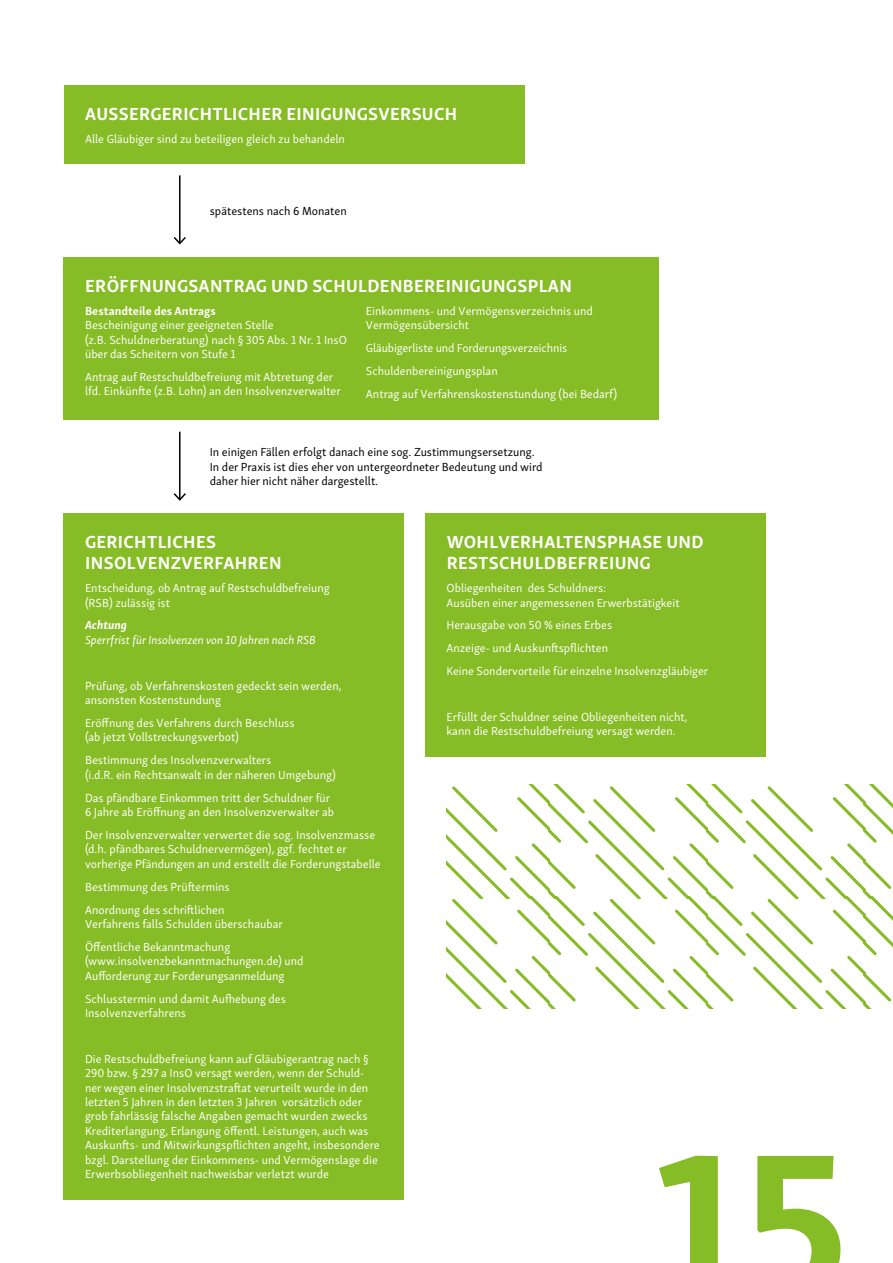
<style>
.page{position:relative;width:893px;height:1263px;background:#fff}
.page>*{position:absolute;margin:0;border:0;box-sizing:border-box;transform-origin:0 0}
.t1{font:700 209.25px "Skolar Sans Latn";color:#86bc25}
.t2{font:700 18px/21.6px "Skolar Sans Latn";letter-spacing:.02em;color:#fff}
.t3{font:12px/14.4px "Skolar Sans Latn";color:#fff}
.t4{font:12px/14.4px "Skolar Sans Latn";color:#000}
.t5{font:italic 12px "Skolar Sans Latn";color:#fff}
.t6{font:700 12px "Skolar Sans Latn";color:#fff}
.t7{font:italic 700 12px "Skolar Sans Latn";color:#fff}
</style>
<div class="page">
<div style="left:64px;top:85px;width:460px;height:79px;background:#86bc25"></div>
<div style="left:64px;top:257px;width:595px;height:163px;background:#86bc25"></div>
<div style="left:64px;top:513px;width:340px;height:686px;background:#86bc25"></div>
<div style="left:425px;top:513px;width:340px;height:244px;background:#86bc25"></div>
<hr style="left:179px;top:175px;width:2px;height:68px;background:#000">
<svg style="left:173px;top:235px;width:13px;height:10px"></svg>
<hr style="left:179px;top:432px;width:2px;height:68px;background:#000">
<svg style="left:173px;top:492px;width:13px;height:9px"></svg>
<svg style="left:446px;top:784px;width:447px;height:224px"></svg>
<h2 class="t2" style="left:85px;top:101px;width:374px">AUSSERGERICHTLICHER EINIGUNGSVERSUCH</h2>
<p class="t3" style="left:85px;top:130px;width:261px">Alle Gläubiger sind zu beteiligen gleich zu behandeln</p>
<p class="t4" style="left:210px;top:203px;width:138px">spätestens nach 6 Monaten</p>
<h2 class="t2" style="left:85px;top:273px;width:488px">ERÖFFNUNGSANTRAG UND SCHULDENBEREINIGUNGSPLAN</h2>
<p class="t6" style="left:85px;top:301px;width:132px">Bestandteile des Antrags</p>
<p class="t3" style="left:85px;top:317px;width:263px">Bescheinigung einer geeigneten Stelle<br>(z.B. Schuldnerberatung) nach § 305 Abs. 1 Nr. 1 InsO über das Scheitern von Stufe 1</p>
<p class="t3" style="left:85px;top:369px;width:257px">Antrag auf Restschuldbefreiung mit Abtretung der lfd. Einkünfte (z.B. Lohn) an den Insolvenzverwalter</p>
<p class="t3" style="left:366px;top:303px;width:228px">Einkommens- und Vermögensverzeichnis und<br>Vermögensübersicht</p>
<p class="t3" style="left:366px;top:336px;width:253px;line-height:23px">Gläubigerliste und Forderungsverzeichnis<br>Schuldenbereinigungsplan<br>Antrag auf Verfahrenskostenstundung (bei Bedarf)</p>
<p class="t4" style="left:210px;top:444px;width:334px">In einigen Fällen erfolgt danach eine sog. Zustimmungsersetzung.<br>In der Praxis ist dies eher von untergeordneter Bedeutung und wird daher hier nicht näher dargestellt.</p>
<h2 class="t2" style="left:85px;top:529px;width:198px">GERICHTLICHES<br>INSOLVENZVERFAHREN</h2>
<p class="t3" style="left:85px;top:580px;width:246px">Entscheidung, ob Antrag auf Restschuldbefreiung (RSB) zulässig ist</p>
<p class="t7" style="left:85px;top:616px;width:43px">Achtung</p>
<p class="t5" style="left:85px;top:631px;width:232px">Sperrfrist für Insolvenzen von 10 Jahren nach RSB</p>
<p class="t3" style="left:85px;top:677px;width:258px">Prüfung, ob Verfahrenskosten gedeckt sein werden, ansonsten Kostenstundung</p>
<p class="t3" style="left:85px;top:715px;width:211px">Eröffnung des Verfahrens durch Beschluss (ab jetzt Vollstreckungsverbot)</p>
<p class="t3" style="left:85px;top:752px;width:252px">Bestimmung des Insolvenzverwalters<br>(i.d.R. ein Rechtsanwalt in der näheren Umgebung)</p>
<p class="t3" style="left:85px;top:789px;width:250px">Das pfändbare Einkommen tritt der Schuldner für<br>6 Jahre ab Eröffnung an den Insolvenzverwalter ab</p>
<p class="t3" style="left:85px;top:827px;width:297px">Der Insolvenzverwalter verwertet die sog. Insolvenzmasse (d.h. pfändbares Schuldnervermögen), ggf. fechtet er vorherige Pfändungen an und erstellt die Forderungstabelle</p>
<p class="t3" style="left:85px;top:874px;width:146px;line-height:23px">Bestimmung des Prüftermins<br>Anordnung des schriftlichen</p>
<p class="t3" style="left:85px;top:911px;width:199px;line-height:23px">Verfahrens falls Schulden überschaubar<br>Öffentliche Bekanntmachung</p>
<p class="t3" style="left:85px;top:953px;width:220px">(www.insolvenzbekanntmachungen.de) und<br>Aufforderung zur Forderungsanmeldung</p>
<p class="t3" style="left:85px;top:990px;width:202px">Schlusstermin und damit Aufhebung des<br>Insolvenzverfahrens</p>
<p class="t3" style="left:85px;top:1050px;width:296px">Die Restschuldbefreiung kann auf Gläubigerantrag nach § 290 bzw. § 297 a InsO versagt werden, wenn der Schuld&shy;ner wegen einer Insolvenzstraftat verurteilt wurde in den letzten 5 Jahren in den letzten 3 Jahren vorsätzlich oder grob fahrlässig falsche Angaben gemacht wurden zwecks Krediterlangung, Erlangung öffentl. Leistungen, auch was Auskunfts- und Mitwirkungspflichten angeht, insbesondere bzgl. Darstellung der Einkommens- und Vermögenslage die Erwerbsobliegenheit nachweisbar verletzt wurde</p>
<h2 class="t2" style="left:447px;top:529px;width:258px">WOHLVERHALTENSPHASE UND<br>RESTSCHULDBEFREIUNG</h2>
<p class="t3" style="left:446px;top:580px;width:235px">Obliegenheiten des Schuldners:<br>Ausüben einer angemessenen Erwerbstätigkeit</p>
<p class="t3" style="left:446px;top:613px;width:263px;line-height:23px">Herausgabe von 50 % eines Erbes<br>Anzeige- und Auskunftspflichten<br>Keine Sondervorteile für einzelne Insolvenzgläubiger</p>
<p class="t3" style="left:446px;top:709px;width:243px">Erfüllt der Schuldner seine Obliegenheiten nicht, kann die Restschuldbefreiung versagt werden.</p>
<h1 class="t1" style="left:650px;top:1054px;width:201px">15</h1>
</div>
